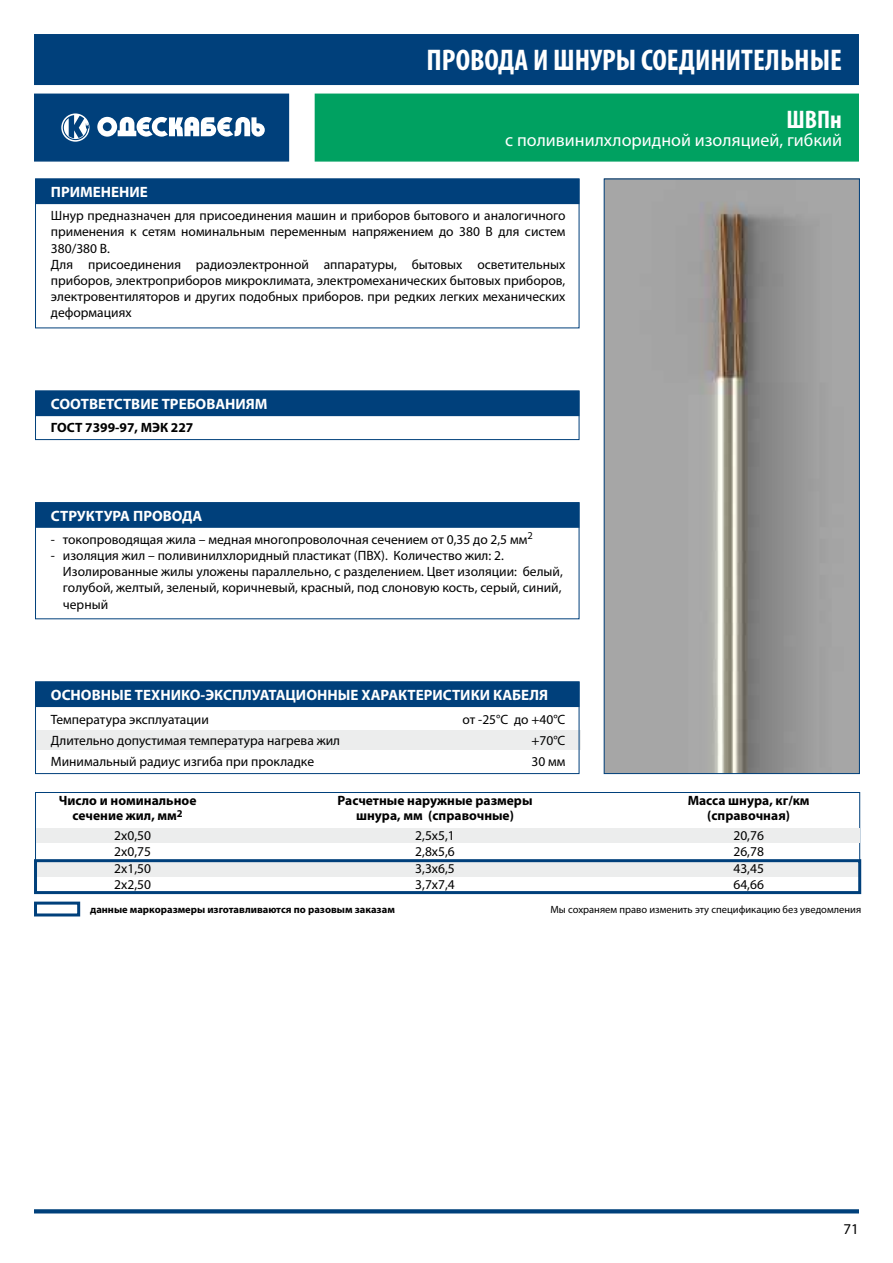
<style>
.page{position:relative;width:893px;height:1263px;background:#fff}
.page>*{position:absolute;margin:0;border:0;box-sizing:border-box;transform-origin:0 0}
.t1{font:700 condensed 30px "Myriad Pro";color:#fff}
.t2{font:700 condensed 25.5px "Myriad Pro";color:#fff}
.t3{font:18px "Myriad Pro";color:#fff}
.t4{font:700 15px "Myriad Pro";color:#fff}
.t5{font:15px "Myriad Pro";color:#000}
.t6{font:13.5px/16.2px "Myriad Pro";color:#000;text-align:justify}
.t7{font:700 13.5px/15px "Myriad Pro";color:#000;text-align:center}
.t8{font:10.5px "Myriad Pro";color:#000}
.t9{font:700 10.5px "Myriad Pro";color:#000}
</style>
<div class="page">
<div style="left:34px;top:34px;width:825px;height:51px;background:#00407b"></div>
<svg style="left:34px;top:1209px;width:825px;height:4px;background:#0f4b82"></svg>
<div style="left:315px;top:94px;width:544px;height:68px;background:#00a161;border:2px solid #00a161"></div>
<div style="left:34px;top:94px;width:255px;height:68px;background:#00407b;border:2px solid #00407b"></div>
<svg style="left:97px;top:117px;width:168px;height:20px"></svg>
<svg style="left:61px;top:113px;width:28px;height:29px"></svg>
<svg style="left:63px;top:115px;width:26px;height:25px"></svg>
<div style="left:35px;top:792px;width:825px;height:101px;border:1px solid #00407b"></div>
<div style="left:36px;top:828px;width:823px;height:15px;background:#eceded"></div>
<div style="left:36px;top:862px;width:823px;height:14px;background:#eceded"></div>
<img style="left:606px;top:181px;width:252px;height:591px">
<div style="left:604px;top:179px;width:256px;height:595px;border:1px solid #00407b"></div>
<div style="left:35px;top:179px;width:544px;height:25px;background:#00407b"></div>
<div style="left:35px;top:179px;width:544px;height:149px;border:1px solid #00407b"></div>
<div style="left:35px;top:502px;width:544px;height:26px;background:#00407b;border:2px solid #00407b"></div>
<div style="left:35px;top:502px;width:544px;height:117px;border:1px solid #00407b"></div>
<div style="left:35px;top:391px;width:544px;height:25px;background:#00407b"></div>
<div style="left:35px;top:391px;width:544px;height:49px;border:1px solid #00407b"></div>
<div style="left:35px;top:681px;width:544px;height:26px;background:#00407b"></div>
<div style="left:36px;top:730px;width:544px;height:20px;background:#eceded"></div>
<div style="left:35px;top:681px;width:544px;height:93px;border:1px solid #00407b"></div>
<div style="left:34px;top:901px;width:46px;height:15px;border:3px solid #00407b"></div>
<div style="left:34px;top:859px;width:827px;height:35px;border:3px solid #00407b"></div>
<p class="t1" style="left:427px;top:41px;width:417px">ПРОВОДА И ШНУРЫ СОЕДИНИТЕЛЬНЫЕ</p>
<p class="t2" style="left:787px;top:104px;width:57px">ШВПн</p>
<p class="t3" style="left:505px;top:129px;width:338px">с поливинилхлоридной изоляцией, гибкий</p>
<p class="t4" style="left:51px;top:182px;width:98px">ПРИМЕНЕНИЕ</p>
<p class="t6" style="left:51px;top:207px;width:516px;text-align:left">Шнур предназначен для присоединения машин и приборов бытового и аналогичного применения к сетям номинальным переменным напряжением до 380 В для систем 380/380 В.<br>Для присоединения радиоэлектронной аппаратуры, бытовых осветительных приборов, электроприборов микроклимата, электромеханических бытовых приборов, электровентиляторов и других подобных приборов. при редких легких механических деформациях</p>
<p class="t4" style="left:51px;top:394px;width:218px">СООТВЕТСТВИЕ ТРЕБОВАНИЯМ</p>
<p class="t7" style="left:51px;top:420px;width:144px">ГОСТ 7399-97, МЭК 227</p>
<p class="t4" style="left:51px;top:506px;width:153px">СТРУКТУРА ПРОВОДА</p>
<p class="t6" style="left:51px;top:531px;width:483px">- токопроводящая жила – медная многопроволочная сечением от 0,35 до 2,5 мм<sup>2</sup></p>
<p class="t6" style="left:63px;top:547px;width:501px;text-align:left;text-indent:-12px">- изоляция жил – поливинилхлоридный пластикат (ПВХ). Количество жил: 2.<br>Изолированные жилы уложены параллельно, с разделением. Цвет изоляции: белый, голубой, желтый, зеленый, коричневый, красный, под слоновую кость, серый, синий, черный</p>
<p class="t4" style="left:51px;top:685px;width:499px">ОСНОВНЫЕ ТЕХНИКО-ЭКСПЛУАТАЦИОННЫЕ ХАРАКТЕРИСТИКИ КАБЕЛЯ</p>
<p class="t6" style="left:51px;top:711px;width:159px">Температура эксплуатации</p>
<p class="t6" style="left:462px;top:711px;width:104px">от -25°С до +40°С</p>
<p class="t6" style="left:51px;top:732px;width:291px">Длительно допустимая температура нагрева жил</p>
<p class="t6" style="left:531px;top:732px;width:36px">+70°С</p>
<p class="t6" style="left:51px;top:753px;width:265px">Минимальный радиус изгиба при прокладке</p>
<p class="t6" style="left:531px;top:753px;width:35px">30 мм</p>
<p class="t7" style="left:59px;top:793px;width:139px">Число и номинальное сечение жил, мм<sup>2</sup></p>
<p class="t6" style="left:114px;top:826px;width:38px">2х0,50<br>2х0,75<br>2х1,50<br>2х2,50</p>
<p class="t7" style="left:338px;top:793px;width:196px">Расчетные наружные размеры шнура, мм (справочные)</p>
<p class="t6" style="left:415px;top:826px;width:41px">2,5х5,1<br>2,8х5,6<br>3,3х6,5<br>3,7х7,4</p>
<p class="t7" style="left:688px;top:793px;width:123px">Масса шнура, кг/км (справочная)</p>
<p class="t6" style="left:733px;top:826px;width:32px">20,76<br>26,78<br>43,45<br>64,66</p>
<p class="t9" style="left:90px;top:902px;width:306px">данные маркоразмеры изготавливаются по разовым заказам</p>
<p class="t8" style="left:550px;top:903px;width:312px">Мы сохраняем право изменить эту спецификацию без уведомления</p>
<p class="t5" style="left:844px;top:1220px;width:17px">71</p>
</div>
